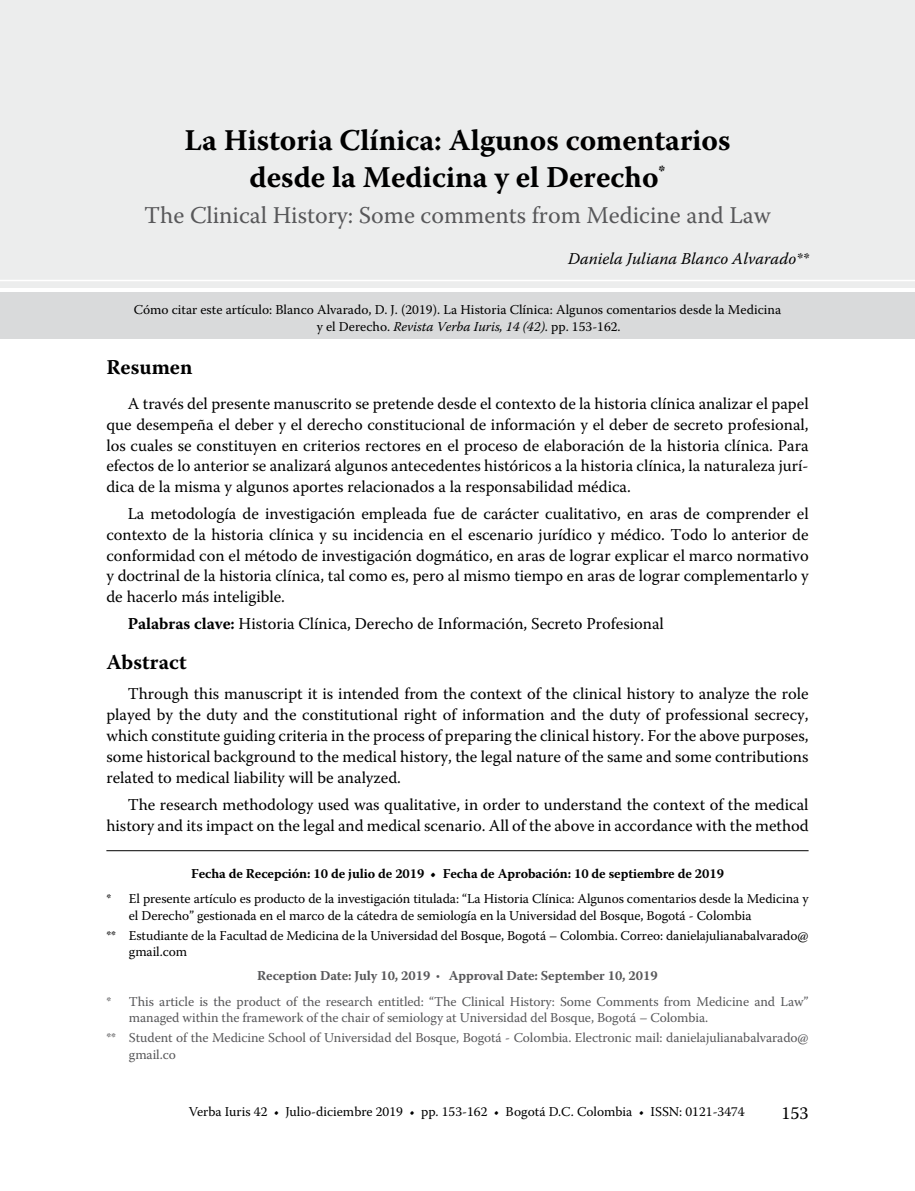
<style>
.page{position:relative;width:915px;height:1191px;background:#fff}
.page>*{position:absolute;margin:0;border:0;box-sizing:border-box;transform-origin:0 0}
.t1{font:700 30px/37.5px "Warnock Pro";color:#000;text-align:center}
.t2{font:24px "Warnock Pro";color:#58585a}
.t3{font:700 21px "Warnock Pro";color:#000}
.t4{font:18px "Warnock Pro";color:#000}
.t5{font:16.5px/20.7px "Warnock Pro";color:#000;text-align:justify}
.t6{font:italic 16.5px "Warnock Pro";color:#000}
.t7{font:13.5px/16.8px "Warnock Pro";letter-spacing:-.005em;color:#000}
.t8{font:13.5px/25.3px "Warnock Pro";letter-spacing:-.005em;color:#58585a;text-align:center}
.t9{font:700 13.5px "Warnock Pro";letter-spacing:-.005em;color:#000}
.s1{font-style:italic}
.s2{font-weight:700}
.s3{font-family:"Myriad Pro"}
</style>
<div class="page">
<div style="left:0;top:0;width:914px;height:287px;background:#eceded"></div>
<hr style="left:0;top:280px;width:914px;height:1px;background:#fff">
<div style="left:0;top:293px;width:914px;height:46px;background:#d9dadb"></div>
<hr style="left:106px;top:850px;width:702px;height:1px;background:#000">
<h1 class="t1" style="left:184px;top:121px;width:547px">La Historia Clínica: Algunos comentarios desde la Medicina y el Derecho<sup>*</sup></h1>
<h2 class="t2" style="left:144px;top:201px;width:628px">The Clinical History: Some comments from Medicine and Law</h2>
<p class="t6" style="left:568px;top:248px;width:242px">Daniela Juliana Blanco Alvarado**</p>
<p class="t7" style="left:317px;top:301px;width:466px;line-height:17.2px;text-indent:-183px">Cómo citar este artículo: Blanco Alvarado, D. J. (2019). La Historia Clínica: Algunos comentarios desde la Medicina y el Derecho. <span class="s1">Revista Verba Iuris, 14 (42)</span>. pp. 153-162.</p>
<p class="t3" style="left:106px;top:354px;width:88px">Resumen</p>
<p class="t5" style="left:106px;top:393px;width:703px;text-indent:21px">A través del presente manuscrito se pretende desde el contexto de la historia clínica analizar el papel que desempeña el deber y el derecho constitucional de información y el deber de secreto profesional, los cuales se constituyen en criterios rectores en el proceso de elaboración de la historia clínica. Para efectos de lo anterior se analizará algunos antecedentes históricos a la historia clínica, la naturaleza jurí&shy;dica de la misma y algunos aportes relacionados a la responsabilidad médica.</p>
<p class="t5" style="left:106px;top:503px;width:703px;text-indent:21px">La metodología de investigación empleada fue de carácter cualitativo, en aras de comprender el contexto de la historia clínica y su incidencia en el escenario jurídico y médico. Todo lo anterior de conformidad con el método de investigación dogmático, en aras de lograr explicar el marco normativo y doctrinal de la historia clínica, tal como es, pero al mismo tiempo en aras de lograr complementarlo y de hacerlo más inteligible.</p>
<p class="t5" style="left:128px;top:613px;width:537px"><span class="s2">Palabras clave:</span> Historia Clínica, Derecho de Información, Secreto Profesional</p>
<p class="t3" style="left:106px;top:649px;width:82px">Abstract</p>
<p class="t5" style="left:106px;top:682px;width:703px;text-indent:21px">Through this manuscript it is intended from the context of the clinical history to analyze the role played by the duty and the constitutional right of information and the duty of professional secrecy, which constitute guiding criteria in the process of preparing the clinical history. For the above purposes, some historical background to the medical history, the legal nature of the same and some contributions related to medical liability will be analyzed.</p>
<p class="t5" style="left:106px;top:794px;width:703px;text-align:right">The research methodology used was qualitative, in order to understand the context of the medical history and its impact on the legal and medical scenario. All of the above in accordance with the method</p>
<p class="t9" style="left:191px;top:865px;width:534px">Fecha de Recepción: 10 de julio de 2019 • Fecha de Aprobación: 10 de septiembre de 2019</p>
<p class="t7" style="left:129px;top:890px;width:681px;text-indent:-23px">* El presente artículo es producto de la investigación titulada: “La Historia Clínica: Algunos comentarios desde la Medicina y el Derecho” gestionada en el marco de la cátedra de semiología en la Universidad del Bosque, Bogotá - Colombia</p>
<p class="t7" style="left:129px;top:926px;width:681px;text-indent:-23px">** Estudiante de la Facultad de Medicina de la Universidad del Bosque, Bogotá – Colombia. Correo: danielajulianabalvarado@ gmail.com</p>
<p class="t8" style="left:106px;top:963px;width:703px"><span class="s2">Reception Date: July 10, 2019</span> <span class="s3">•</span> <span class="s2">Approval Date: September 10, 2019<br></span>* This article is the product of the research entitled: “The Clinical History: Some Comments from Medicine and Law”</p>
<p class="t8" style="left:106px;top:1008px;width:703px;line-height:19.8px;text-align:left;text-indent:23px">managed within the framework of the chair of semiology at Universidad del Bosque, Bogotá – Colombia.<br>** Student of the Medicine School of Universidad del Bosque, Bogotá - Colombia. Electronic mail: danielajulianabalvarado@</p>
<p class="t8" style="left:129px;top:1041px;width:48px">gmail.co</p>
<p class="t7" style="left:189px;top:1102px;width:557px">Verba Iuris 42 • Julio-diciembre 2019 • pp. 153-162 • Bogotá D.C. Colombia • ISSN: 0121-3474</p>
<p class="t4" style="left:781px;top:1102px;width:29px">153</p>
</div>
